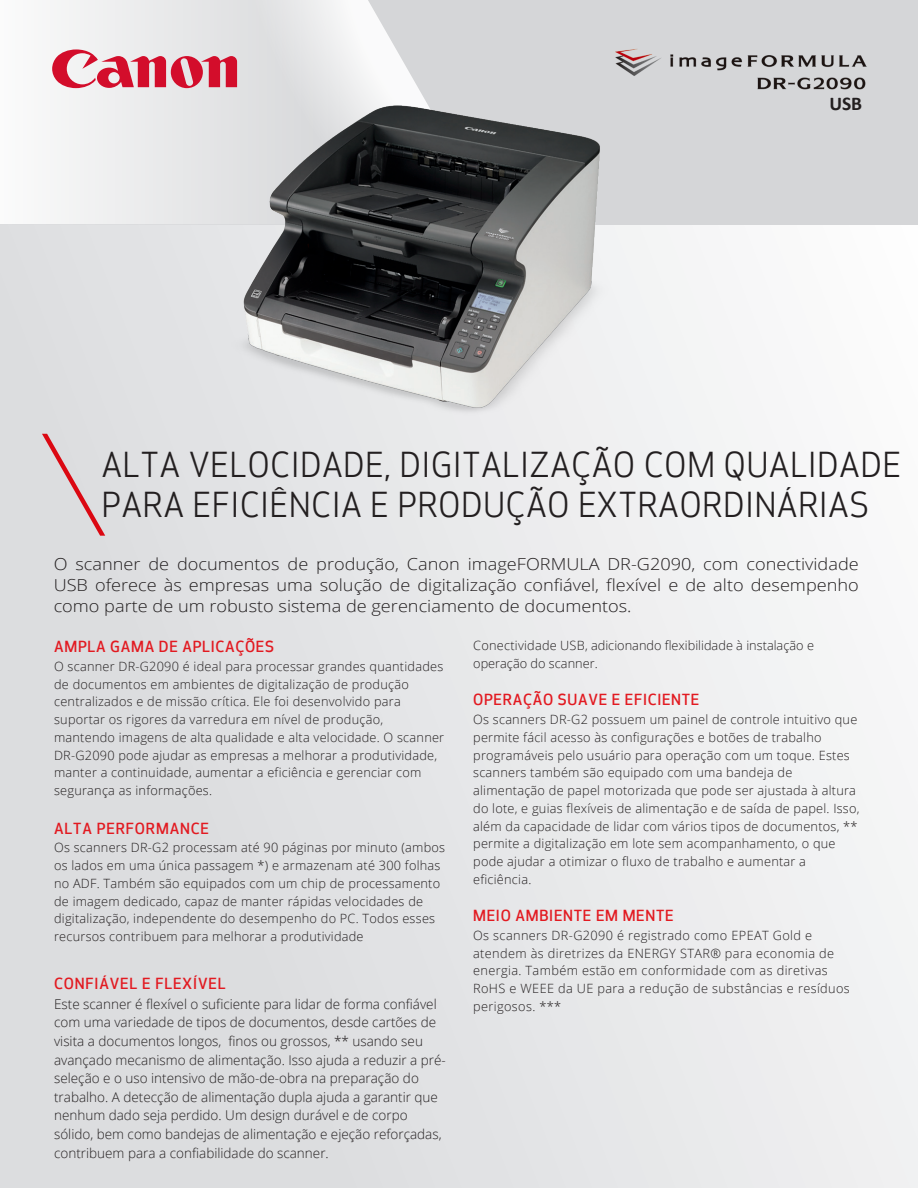
<style>
.page{position:relative;width:918px;height:1188px;background:#fff}
.page>*{position:absolute;margin:0;border:0;box-sizing:border-box;transform-origin:0 0}
.t1{font:33px/39.6px "Optic Sans 201";letter-spacing:.03em;color:#231f20}
.t2{font:700 19.5px "Calibri";color:#231f20}
.Body_Copy{font:300 16.5px/21px "Open Sans";color:#231f20;text-align:justify;scale:1.1 1}
.t3{font:500 15px "Optic Sans 301";letter-spacing:.05em;color:#e21a21}
.t4{font:300 13.5px/18.6px "Open Sans";color:#231f20}
.t5{font:300 12.75px/17.7px "Open Sans";letter-spacing:.02em;color:#231f20}
.t6{font:300 12.75px/17.7px "Open Sans";color:#231f20}
</style>
<div class="page">
<div style="left:0;top:225px;width:918px;height:963px;background:linear-gradient(to right,#d8d9dc,#f5f6f6)"></div>
<svg style="left:0;top:0;width:918px;height:225px;fill:#d5d6d8"></svg>
<svg style="left:164px;top:0;width:377px;height:225px;background:#e1e2e3"></svg>
<svg style="left:55px;top:49px;width:182px;height:39px"></svg>
<img style="left:43px;top:25px;width:12px;height:69px">
<svg style="left:42px;top:434px;width:63px;height:102px;background:#dcccce"></svg>
<img style="left:215px;top:89px;width:412px;height:329px">
<img style="left:608px;top:37px;width:262px;height:65px">
<h2 class="t2" style="left:829px;top:90px;width:34px">USB</h2>
<h1 class="t1" style="left:102px;top:446px;width:801px">ALTA VELOCIDADE, DIGITALIZAÇÃO COM QUALIDADE<br>PARA EFICIÊNCIA E PRODUÇÃO EXTRAORDINÁRIAS</h1>
<p class="Body_Copy" style="left:54px;top:553px;width:733px">O scanner de documentos de produção, Canon imageFORMULA DR-G2090, com conectividade USB oferece às empresas uma solução de digitalização confiável, flexível e de alto desempenho como parte de um robusto sistema de gerenciamento de documentos.</p>
<p class="t3" style="left:54px;top:638px;width:221px">AMPLA GAMA DE APLICAÇÕES</p>
<p class="t5" style="left:54px;top:657px;width:392px">O scanner DR-G2090 é ideal para processar grandes quantidades de documentos em ambientes de digitalização de produção centralizados e de missão crítica. Ele foi desenvolvido para suportar os rigores da varredura em nível de produção, mantendo imagens de alta qualidade e alta velocidade. O scanner DR-G2090 pode ajudar as empresas a melhorar a produtividade, manter a continuidade, aumentar a eficiência e gerenciar com segurança as informações.</p>
<p class="t3" style="left:54px;top:820px;width:157px">ALTA PERFORMANCE</p>
<p class="t5" style="left:54px;top:839px;width:393px">Os scanners DR-G2 processam até 90 páginas por minuto (ambos os lados em uma única passagem *) e armazenam até 300 folhas no ADF. Também são equipados com um chip de processamento de imagem dedicado, capaz de manter rápidas velocidades de digitalização, independente do desempenho do PC. Todos esses recursos contribuem para melhorar a produtividade</p>
<p class="t3" style="left:54px;top:975px;width:173px">CONFIÁVEL E FLEXÍVEL</p>
<p class="t4" style="left:54px;top:994px;width:393px">Este scanner é flexível o suficiente para lidar de forma confiável com uma variedade de tipos de documentos, desde cartões de visita a documentos longos, finos ou grossos, ** usando seu avançado mecanismo de alimentação. Isso ajuda a reduzir a pré&shy;seleção e o uso intensivo de mão-de-obra na preparação do trabalho. A detecção de alimentação dupla ajuda a garantir que nenhum dado seja perdido. Um design durável e de corpo sólido, bem como bandejas de alimentação e ejeção reforçadas, contribuem para a confiabilidade do scanner.</p>
<p class="t6" style="left:473px;top:636px;width:342px">Conectividade USB, adicionando flexibilidade à instalação e operação do scanner.</p>
<p class="t3" style="left:473px;top:691px;width:228px">OPERAÇÃO SUAVE E EFICIENTE</p>
<p class="t5" style="left:473px;top:710px;width:388px">Os scanners DR-G2 possuem um painel de controle intuitivo que permite fácil acesso às configurações e botões de trabalho programáveis pelo usuário para operação com um toque. Estes scanners também são equipado com uma bandeja de alimentação de papel motorizada que pode ser ajustada à altura do lote, e guias flexíveis de alimentação e de saída de papel. Isso, além da capacidade de lidar com vários tipos de documentos, ** permite a digitalização em lote sem acompanhamento, o que pode ajudar a otimizar o fluxo de trabalho e aumentar a eficiência.</p>
<p class="t3" style="left:473px;top:907px;width:202px">MEIO AMBIENTE EM MENTE</p>
<p class="t5" style="left:473px;top:926px;width:378px">Os scanners DR-G2090 é registrado como EPEAT Gold e atendem às diretrizes da ENERGY STAR® para economia de energia. Também estão em conformidade com as diretivas RoHS e WEEE da UE para a redução de substâncias e resíduos perigosos. ***</p>
</div>
